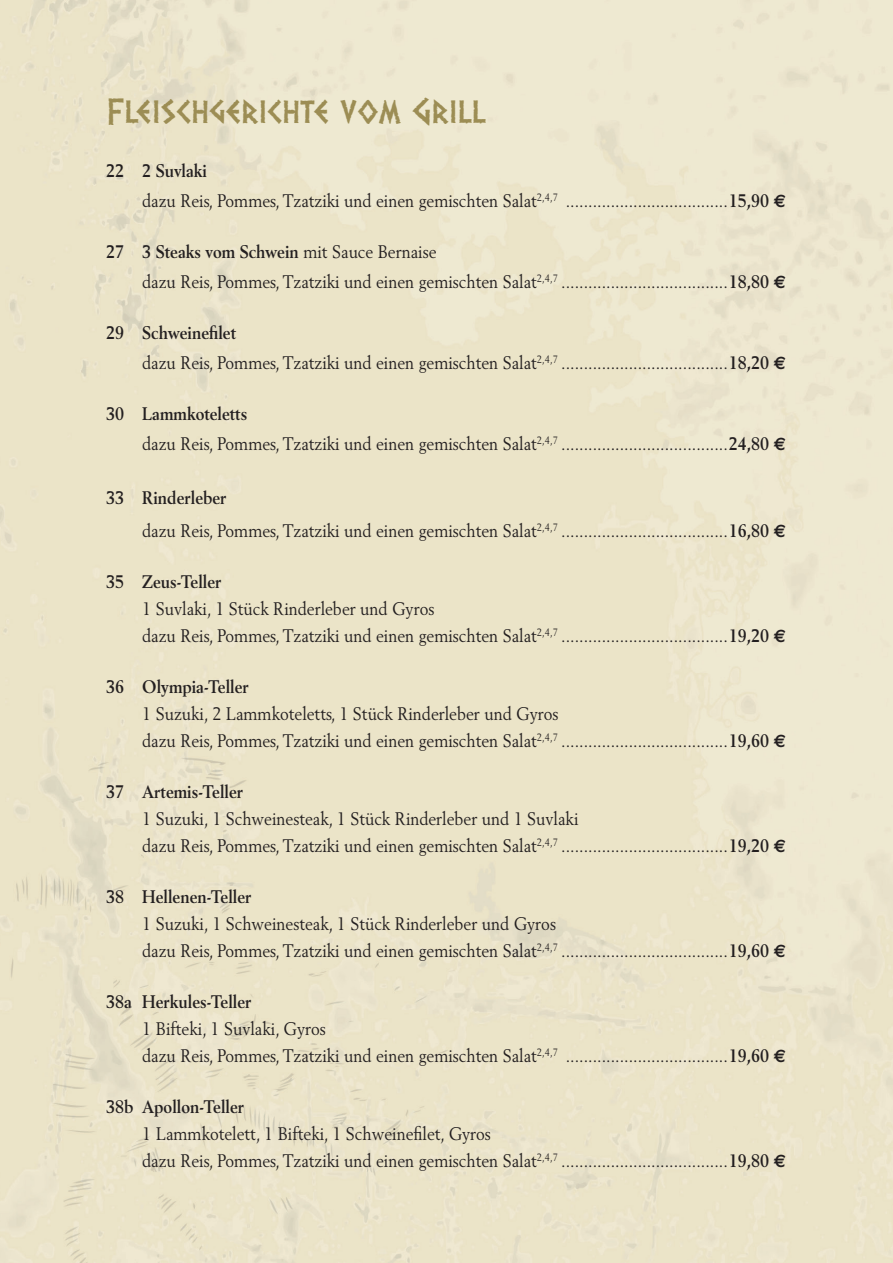
<style>
.page{position:relative;width:893px;height:1263px;background:#fff}
.page>*{position:absolute;margin:0;border:0;box-sizing:border-box;transform-origin:0 0}
.t1{font:31.5px "Dalek";color:#9c8d54}
.t2{font:18px/27px "Berling";color:#231f20;scale:.9 1}
.t3{font:700 18px "Berling";color:#231f20;scale:.9 1}
.s1{font-weight:700}
.s2{font-family:"Euro Sans";font-weight:700}
</style>
<div class="page">
<h1 class="t1" style="left:106px;top:87px;width:381px">FLEISCHGERICHTE VOM GRILL</h1>
<p class="t2" style="left:142px;top:155px;width:717px;line-height:30px;text-indent:-36px"><span class="s1">22 2 Suvlaki<br></span>dazu Reis, Pommes, Tzatziki und einen gemischten Salat<sup>2,4,7</sup> ....................................<span class="s1">15,90</span> <span class="s2">D</span></p>
<p class="t2" style="left:142px;top:236px;width:716px;line-height:30px;text-indent:-36px"><span class="s1">27 3 Steaks vom Schwein</span> mit Sauce Bernaise<br>dazu Reis, Pommes, Tzatziki und einen gemischten Salat<sup>2,4,7</sup> .....................................<span class="s1">18,80</span> <span class="s2">D</span></p>
<p class="t2" style="left:142px;top:317px;width:716px;line-height:30px;text-indent:-36px"><span class="s1">29 Schweinefilet<br></span>dazu Reis, Pommes, Tzatziki und einen gemischten Salat<sup>2,4,7</sup> .....................................<span class="s1">18,20</span> <span class="s2">D</span></p>
<p class="t2" style="left:142px;top:398px;width:716px;line-height:30px;text-indent:-36px"><span class="s1">30 Lammkoteletts<br></span>dazu Reis, Pommes, Tzatziki und einen gemischten Salat<sup>2,4,7</sup> .....................................<span class="s1">24,80</span> <span class="s2">D</span></p>
<p class="t2" style="left:142px;top:481px;width:716px;line-height:33px;text-indent:-36px"><span class="s1">33 Rinderleber<br></span>dazu Reis, Pommes, Tzatziki und einen gemischten Salat<sup>2,4,7</sup> .....................................<span class="s1">16,80</span> <span class="s2">D</span></p>
<p class="t3" style="left:106px;top:571px;width:130px">35 Zeus-Teller</p>
<p class="t2" style="left:142px;top:595px;width:716px">1 Suvlaki, 1 Stück Rinderleber und Gyros<br>dazu Reis, Pommes, Tzatziki und einen gemischten Salat<sup>2,4,7</sup> .....................................<span class="s1">19,20</span> <span class="s2">D</span></p>
<p class="t3" style="left:106px;top:676px;width:160px">36 Olympia-Teller</p>
<p class="t2" style="left:142px;top:700px;width:716px">1 Suzuki, 2 Lammkoteletts, 1 Stück Rinderleber und Gyros<br>dazu Reis, Pommes, Tzatziki und einen gemischten Salat<sup>2,4,7</sup> .....................................<span class="s1">19,60</span> <span class="s2">D</span></p>
<p class="t3" style="left:106px;top:781px;width:154px">37 Artemis-Teller</p>
<p class="t2" style="left:142px;top:805px;width:716px">1 Suzuki, 1 Schweinesteak, 1 Stück Rinderleber und 1 Suvlaki<br>dazu Reis, Pommes, Tzatziki und einen gemischten Salat<sup>2,4,7</sup> .....................................<span class="s1">19,20</span> <span class="s2">D</span></p>
<p class="t3" style="left:106px;top:886px;width:163px">38 Hellenen-Teller</p>
<p class="t2" style="left:142px;top:910px;width:716px">1 Suzuki, 1 Schweinesteak, 1 Stück Rinderleber und Gyros<br>dazu Reis, Pommes, Tzatziki und einen gemischten Salat<sup>2,4,7</sup> .....................................<span class="s1">19,60</span> <span class="s2">D</span></p>
<p class="t3" style="left:106px;top:991px;width:163px">38a Herkules-Teller</p>
<p class="t2" style="left:142px;top:1015px;width:716px">1 Bifteki, 1 Suvlaki, Gyros<br>dazu Reis, Pommes, Tzatziki und einen gemischten Salat<sup>2,4,7</sup> ....................................<span class="s1">19,60</span> <span class="s2">D</span></p>
<p class="t3" style="left:106px;top:1096px;width:155px">38b Apollon-Teller</p>
<p class="t2" style="left:142px;top:1120px;width:716px">1 Lammkotelett, 1 Bifteki, 1 Schweinefilet, Gyros<br>dazu Reis, Pommes, Tzatziki und einen gemischten Salat<sup>2,4,7</sup> .....................................<span class="s1">19,80</span> <span class="s2">D</span></p>
</div>
